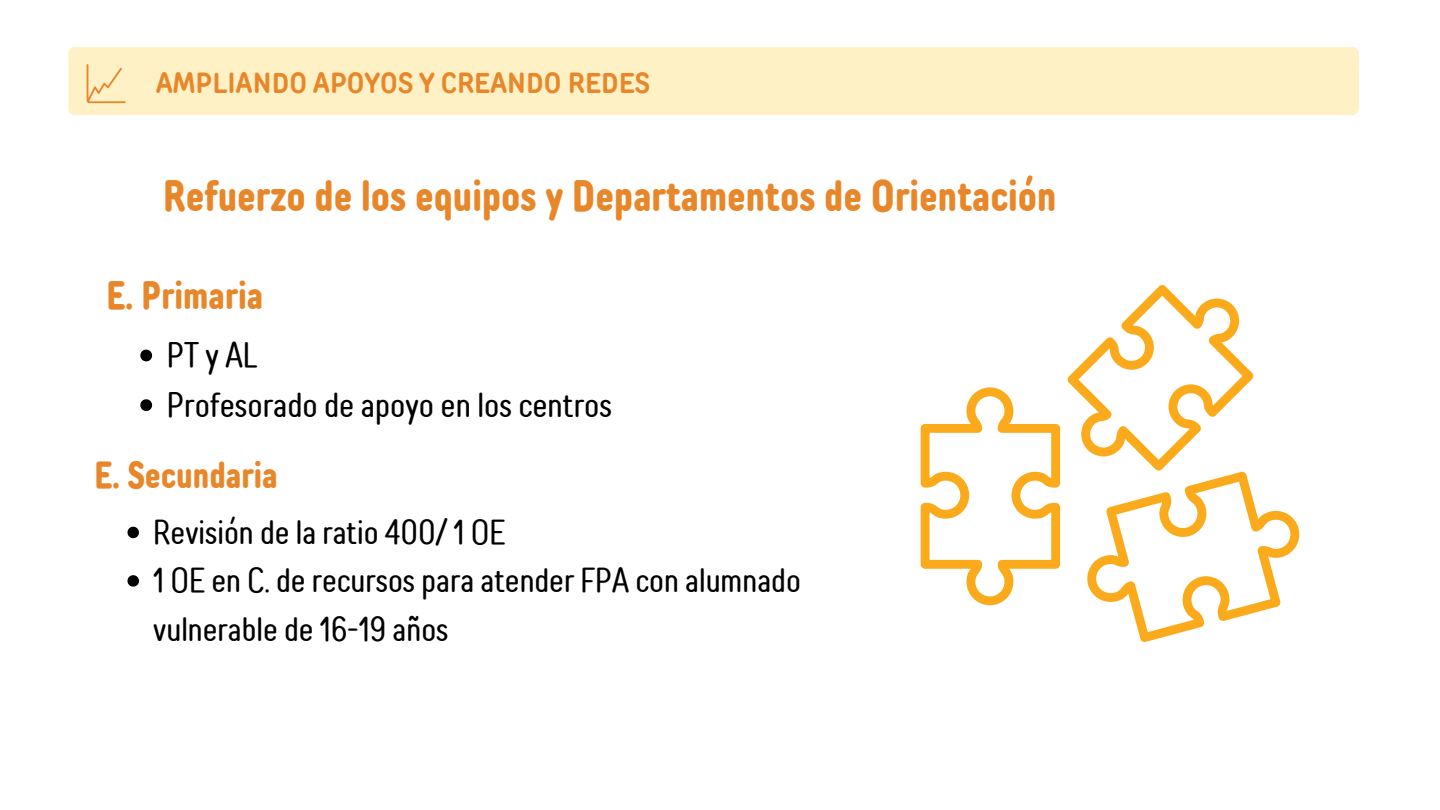
<style>
.page{position:relative;width:1440px;height:810px;background:#fff}
.page>*{position:absolute;margin:0;border:0;box-sizing:border-box;transform-origin:0 0}
.t1{font:700 44px "TT Rounds Neue Comp";color:#e8872a}
.t2{font:700 39.7px "TT Rounds Neue Comp";color:#e8872a}
.t3{font:700 37.7px "TT Rounds Neue Comp";color:#e8872a}
.t4{font:35.5px "TT Rounds Neue Comp";color:#000}
.t5{font:34.7px/48.5px "TT Rounds Neue Comp";color:#000}
.t6{font:700 28.5px "TT Rounds Condensed";letter-spacing:.01em;color:#e8872a}
</style>
<div class="page">
<div style="left:68px;top:47px;width:1291px;height:68px;background:#fff1c6;border-radius:7px"></div>
<svg style="left:86px;top:64px;width:40px;height:40px"></svg>
<svg style="left:921px;top:387px;width:139px;height:218px"></svg>
<svg style="left:1067px;top:285px;width:233px;height:357px"></svg>
<svg style="left:140px;top:350px;width:12px;height:11px"></svg>
<svg style="left:140px;top:399px;width:12px;height:12px"></svg>
<svg style="left:127px;top:527px;width:12px;height:11px"></svg>
<svg style="left:127px;top:575px;width:12px;height:12px"></svg>
<p class="t6" style="left:156px;top:66px;width:496px">AMPLIANDO APOYOS Y CREANDO REDES</p>
<p class="t1" style="left:163px;top:166px;width:895px">Refuerzo de los equipos y Departamentos de Orientación</p>
<p class="t2" style="left:106px;top:269px;width:159px">E. Primaria</p>
<p class="t4" style="left:167px;top:331px;width:92px">PTyAL</p>
<p class="t4" style="left:167px;top:380px;width:447px">Profesorado de apoyo en los centros</p>
<p class="t3" style="left:94px;top:449px;width:185px">E. Secundaria</p>
<p class="t5" style="left:153px;top:508px;width:354px">Revisión de la ratio 400/ 1 OE</p>
<p class="t5" style="left:153px;top:556px;width:649px">1 OE en C. de recursos para atender FPA con alumnado vulnerable de 16-19 años</p>
</div>
